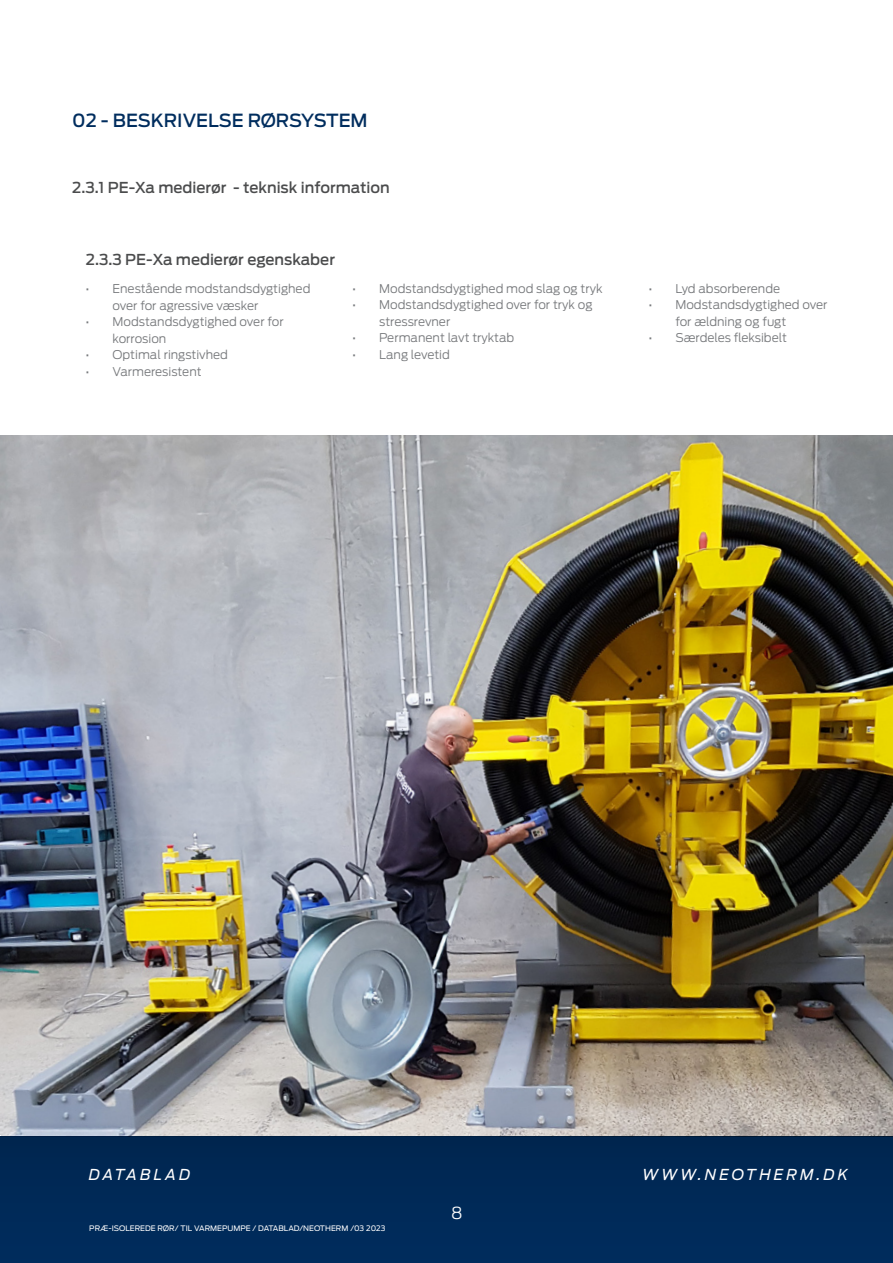
<style>
.page{position:relative;width:893px;height:1263px;background:#fff}
.page>*{position:absolute;margin:0;border:0;box-sizing:border-box;transform-origin:0 0}
.hoofdtit{font:500 18px "Antenna";color:#002d5e}
.t1{font:300 16.5px "Antenna";color:#fff}
.body_inleiding{font:500 15px "Antenna";color:#4b4c4d}
.t2{font:italic 15px "Antenna";letter-spacing:.2em;color:#fff}
.t3{font:300 12px/16.5px "Antenna";color:#76787b}
.t4{font:7.5px "Antenna";color:#fff}
</style>
<div class="page">
<img style="left:0;top:436px;width:893px;height:701px">
<div style="left:0;top:1137px;width:893px;height:126px;background:#002957"></div>
<p class="hoofdtit" style="left:72px;top:109px;width:297px">02 - BESKRIVELSE RØRSYSTEM</p>
<p class="body_inleiding" style="left:72px;top:178px;width:319px">2.3.1 PE-Xa medierør - teknisk information</p>
<p class="body_inleiding" style="left:86px;top:250px;width:251px">2.3.3 PE-Xa medierør egenskaber</p>
<p class="t3" style="left:113px;top:281px;width:199px;text-indent:-27px">• Enestående modstandsdygtighed over for agressive væsker</p>
<p class="t3" style="left:113px;top:314px;width:173px;text-indent:-27px">• Modstandsdygtighed over for korrosion</p>
<p class="t3" style="left:86px;top:347px;width:144px">• Optimal ringstivhed</p>
<p class="t3" style="left:86px;top:363px;width:118px">• Varmeresistent</p>
<p class="t3" style="left:352px;top:280px;width:252px">• Modstandsdygtighed mod slag og tryk</p>
<p class="t3" style="left:379px;top:297px;width:215px;text-indent:-27px">• Modstandsdygtighed over for tryk og stressrevner</p>
<p class="t3" style="left:352px;top:330px;width:164px">• Permanent lavt tryktab</p>
<p class="t3" style="left:352px;top:346px;width:99px">• Lang levetid</p>
<p class="t3" style="left:648px;top:280px;width:133px">• Lyd absorberende</p>
<p class="t3" style="left:675px;top:297px;width:154px;text-indent:-27px">• Modstandsdygtighed over for ældning og fugt</p>
<p class="t3" style="left:648px;top:330px;width:140px">• Særdeles fleksibelt</p>
<p class="t2" style="left:89px;top:1166px;width:103px">DATABLAD</p>
<p class="t2" style="left:642px;top:1166px;width:207px">WWW.NEOTHERM.DK</p>
<h2 class="t1" style="left:451px;top:1203px;width:13px">8</h2>
<p class="t4" style="left:89px;top:1224px;width:298px">PRÆ-ISOLEREDE RØR/ TIL VARMEPUMPE / DATABLAD/NEOTHERM /03 2023</p>
</div>
